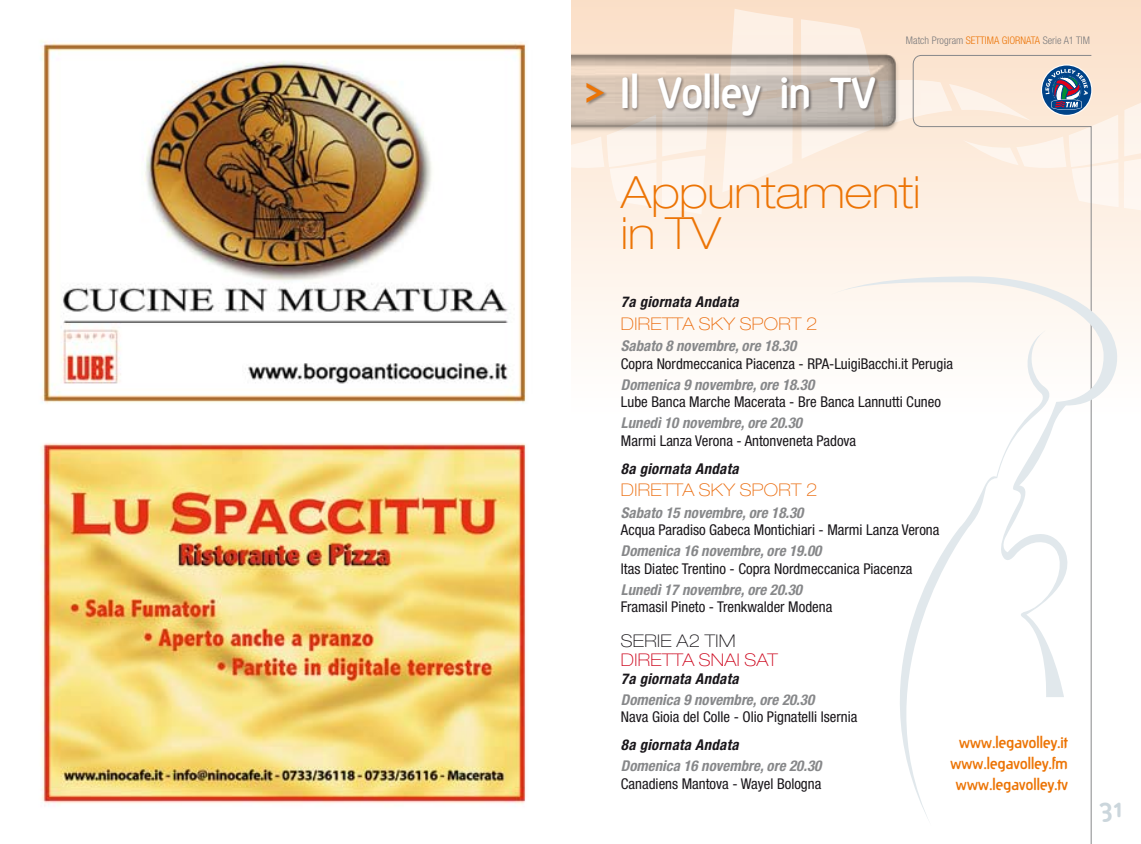
<style>
.page{position:relative;width:1141px;height:844px;background:#fff}
.page>*{position:absolute;margin:0;border:0;box-sizing:border-box;transform-origin:0 0}
.t1{font:100 expanded 44.45px/40.2px "Helvetica Neue";color:#ec7405}
.t2{font:700 42px "Decon Struct";color:#fff}
.t3{font:700 26.25px "Decon Struct";color:#cbd6dc}
.t4{font:100 expanded 17.5px "Helvetica Neue";letter-spacing:.02em;color:#eb6e11}
.t5{font:100 expanded 17.5px "Helvetica Neue";letter-spacing:.02em;color:#cd071e}
.t6{font:100 expanded 17.5px "Helvetica Neue";letter-spacing:.02em;color:#1a171b}
.t7{font:condensed 14.88px "Helvetica Neue";color:#1a171b}
.t8{font:italic 700 condensed 14.88px "Helvetica Neue";color:#87888a}
.t9{font:italic 700 condensed 14.88px "Helvetica Neue";letter-spacing:.02em;color:#1a171b}
.t10{font:700 14.88px/21px "Decon Struct";letter-spacing:.01em;color:#ec7405;text-align:center}
.t11{font:300 condensed 10.5px "Helvetica Neue";color:#797a7c}
.s1{color:#ec7405}
</style>
<div class="page">
<svg style="left:571px;top:0;width:570px;height:339px"></svg>
<svg style="left:722px;top:9px;width:71px;height:183px;background:#fdefe4"></svg>
<svg style="left:571px;top:144px;width:139px;height:70px"></svg>
<img style="left:571px;top:37px;width:230px;height:107px">
<div style="left:623px;top:73px;width:256px;height:46px;background:#1a171b;opacity:.4"></div>
<div style="left:586px;top:83px;width:22px;height:23px;background:#1a171b;opacity:.4"></div>
<svg style="left:801px;top:19px;width:340px;height:195px;background:#eedecf"></svg>
<svg style="left:913px;top:55px;width:179px;height:788px"></svg>
<img style="left:40px;top:40px;width:486px;height:764px">
<svg style="left:900px;top:697px;width:155px;height:128px"></svg>
<svg style="left:828px;top:276px;width:291px;height:421px"></svg>
<h2 class="t2" style="left:585px;top:70px;width:292px"><span class="s1">&gt;</span> Il Volley in TV</h2>
<p class="t11" style="left:906px;top:35px;width:185px">Match Program <span class="s1">SETTIMA GIORNATA</span> Serie A1 TIM</p>
<h1 class="t1" style="left:621px;top:172px;width:301px">Appuntamenti in TV</h1>
<p class="t9" style="left:621px;top:293px;width:119px">7a giornata Andata</p>
<p class="t4" style="left:621px;top:313px;width:198px">DIRETTA SKY SPORT 2</p>
<p class="t8" style="left:621px;top:337px;width:177px">Sabato 8 novembre, ore 18.30</p>
<p class="t7" style="left:621px;top:354px;width:334px">Copra Nordmeccanica Piacenza - RPA-LuigiBacchi.it Perugia</p>
<p class="t8" style="left:621px;top:375px;width:195px">Domenica 9 novembre, ore 18.30</p>
<p class="t7" style="left:621px;top:393px;width:322px">Lube Banca Marche Macerata - Bre Banca Lannutti Cuneo</p>
<p class="t8" style="left:621px;top:414px;width:183px">Lunedì 10 novembre, ore 20.30</p>
<p class="t7" style="left:621px;top:431px;width:237px">Marmi Lanza Verona - Antonveneta Padova</p>
<p class="t9" style="left:621px;top:459px;width:119px">8a giornata Andata</p>
<p class="t4" style="left:621px;top:479px;width:198px">DIRETTA SKY SPORT 2</p>
<p class="t8" style="left:621px;top:503px;width:184px">Sabato 15 novembre, ore 18.30</p>
<p class="t7" style="left:621px;top:521px;width:320px">Acqua Paradiso Gabeca Montichiari - Marmi Lanza Verona</p>
<p class="t8" style="left:621px;top:541px;width:202px">Domenica 16 novembre, ore 19.00</p>
<p class="t7" style="left:621px;top:559px;width:293px">Itas Diatec Trentino - Copra Nordmeccanica Piacenza</p>
<p class="t8" style="left:621px;top:580px;width:183px">Lunedì 17 novembre, ore 20.30</p>
<p class="t7" style="left:621px;top:598px;width:213px">Framasil Pineto - Trenkwalder Modena</p>
<p class="t6" style="left:621px;top:630px;width:116px">SERIE A2 TIM</p>
<p class="t5" style="left:621px;top:649px;width:159px">DIRETTA SNAI SAT</p>
<p class="t9" style="left:621px;top:669px;width:119px">7a giornata Andata</p>
<p class="t8" style="left:621px;top:690px;width:195px">Domenica 9 novembre, ore 20.30</p>
<p class="t7" style="left:621px;top:708px;width:238px">Nava Gioia del Colle - Olio Pignatelli Isernia</p>
<p class="t9" style="left:621px;top:736px;width:119px">8a giornata Andata</p>
<p class="t8" style="left:621px;top:757px;width:202px">Domenica 16 novembre, ore 20.30</p>
<p class="t7" style="left:621px;top:774px;width:202px">Canadiens Mantova - Wayel Bologna</p>
<p class="t10" style="left:950px;top:731px;width:119px">www.legavolley.it www.legavolley.fm www.legavolley.tv</p>
<h3 class="t3" style="left:1099px;top:792px;width:28px">31</h3>
</div>
